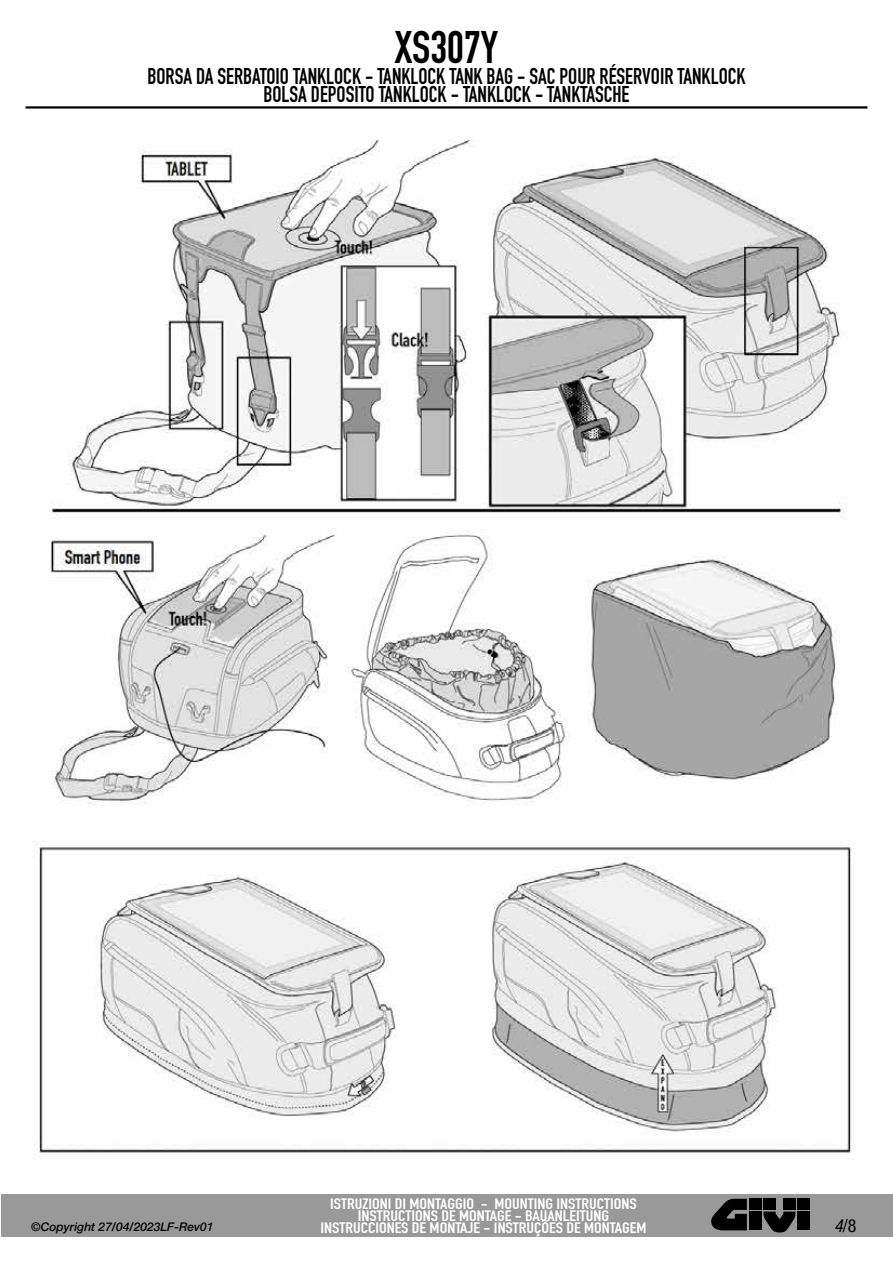
<style>
.page{position:relative;width:893px;height:1263px;background:#fff}
.page>*{position:absolute;margin:0;border:0;box-sizing:border-box;transform-origin:0 0}
.t1{font:45px "DIN Engschrift Std";color:#000}
.t2{font:22.5px/18px "DIN Engschrift Std";color:#000;text-align:center;scale:.95 1}
.t3{font:condensed 18px "Helvetica Neue LT Std";color:#000}
.t4{font:15px/12px "DIN Engschrift Std";color:#fff;text-align:center;scale:1.2 1}
.t5{font:italic 500 12px "Helvetica Neue LT Std";color:#000}
.s1{font-style:italic}
</style>
<div class="page">
<img style="left:34px;top:140px;width:821px;height:1019px">
<div style="left:1px;top:1194px;width:891px;height:43px;background:#999"></div>
<hr style="left:26px;top:106px;width:841px;height:3px;background:#000">
<svg style="left:711px;top:1199px;width:36px;height:31px"></svg>
<div style="left:749px;top:1199px;width:12px;height:11px;background:#000"></div>
<div style="left:749px;top:1211px;width:12px;height:19px;background:#000"></div>
<div style="left:798px;top:1199px;width:12px;height:11px;background:#000"></div>
<div style="left:798px;top:1211px;width:12px;height:19px;background:#000"></div>
<div style="left:763px;top:1199px;width:13px;height:11px;background:#000"></div>
<div style="left:783px;top:1199px;width:12px;height:11px;background:#000"></div>
<svg style="left:763px;top:1211px;width:32px;height:21px"></svg>
<h1 class="t1" style="left:395px;top:21px;width:105px">XS307Y</h1>
<h2 class="t2" style="left:147px;top:67px;width:631px">BORSA DA SERBATOIO TANKLOCK - TANKLOCK TANK BAG - SAC POUR RÉSERVOIR TANKLOCK<br>BOLSA DEPOSITO TANKLOCK - TANKLOCK - TANKTASCHE</h2>
<p class="t5" style="left:31px;top:1220px;width:184px">©Copyright 27/04/2023LF-Rev01</p>
<p class="t4" style="left:320px;top:1197px;width:273px">ISTRUZIONI DI MONTAGGIO - MOUNTING INSTRUCTIONS<br>INSTRUCTIONS DE MONTAGE - BAUANLEITUNG<br>INSTRUCCIONES DE MONTAJE - INSTRUÇÕES DE MONTAGEM</p>
<p class="t3" style="left:834px;top:1215px;width:24px"><span class="s1">4</span>/8</p>
</div>
